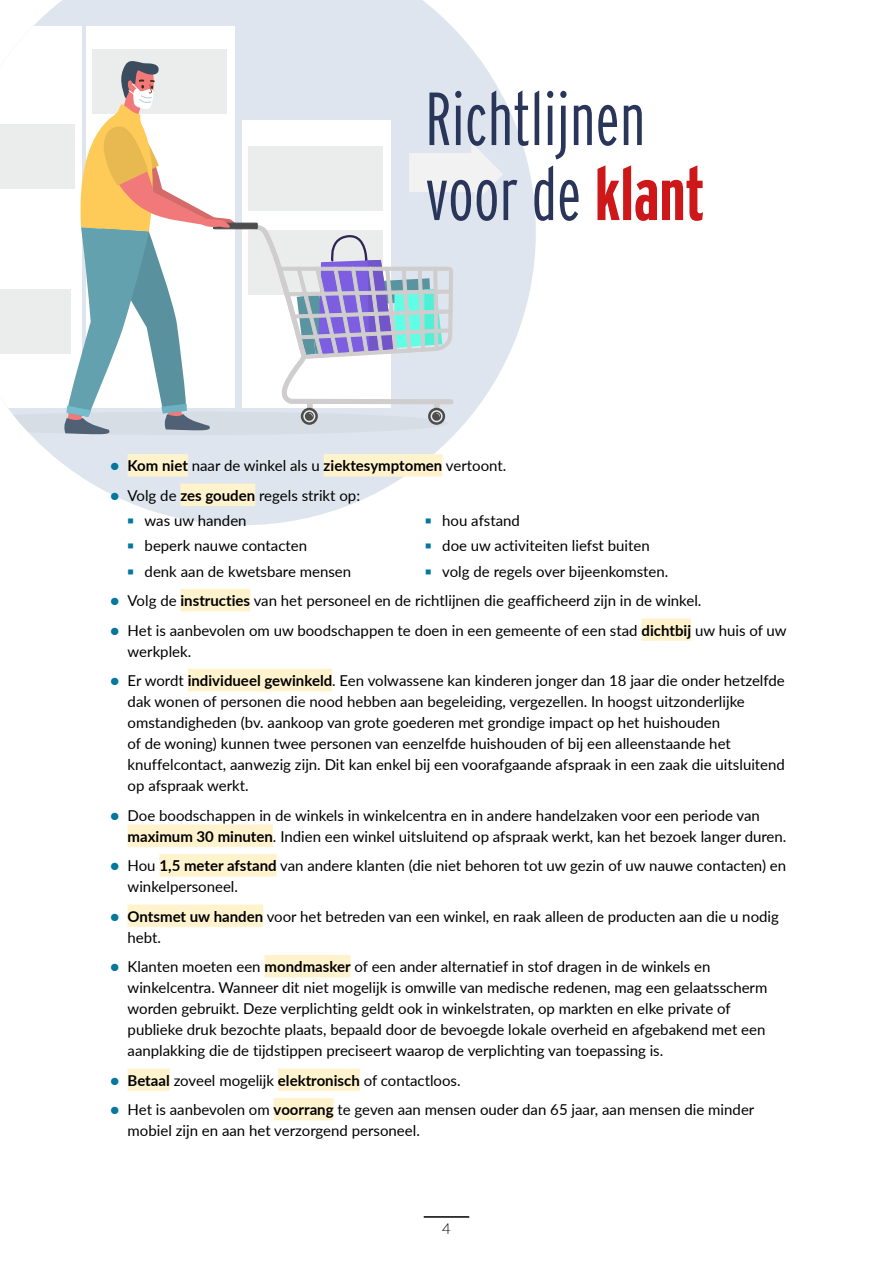
<style>
.page{position:relative;width:893px;height:1263px;background:#fff}
.page>*{position:absolute;margin:0;border:0;box-sizing:border-box;transform-origin:0 0}
.t1{font:300 75px/75px "Interstate Compressed";color:#293659}
.t2{font:15px/21px "Lato";color:#000}
.t3{font:300 15px "Lato";color:#000}
.s1{font-weight:700;color:#cd1719}
.s2{font-weight:900;color:#04779c}
.s3{font-weight:700}
</style>
<div class="page">
<svg style="left:31px;top:0;width:505px;height:525px;fill:#dee5ee"></svg>
<div style="left:0;top:26px;width:81px;height:382px;background:#fff"></div>
<div style="left:86px;top:26px;width:148px;height:382px;background:#fff"></div>
<div style="left:92px;top:49px;width:134px;height:65px;background:#eaedec"></div>
<svg style="left:0;top:57px;width:503px;height:378px"></svg>
<hr style="left:424px;top:1216px;width:45px;height:2px;background:#000">
<div style="left:128px;top:454px;width:60px;height:23px;background:#fff3ce"></div>
<div style="left:324px;top:454px;width:118px;height:23px;background:#fff3ce"></div>
<div style="left:180px;top:484px;width:75px;height:22px;background:#fff3ce"></div>
<div style="left:180px;top:589px;width:70px;height:22px;background:#fff3ce"></div>
<div style="left:641px;top:618px;width:50px;height:23px;background:#fff3ce"></div>
<div style="left:188px;top:669px;width:144px;height:22px;background:#fff3ce"></div>
<div style="left:128px;top:824px;width:145px;height:23px;background:#fff3ce"></div>
<div style="left:159px;top:854px;width:118px;height:22px;background:#fff3ce"></div>
<div style="left:128px;top:904px;width:135px;height:23px;background:#fff3ce"></div>
<div style="left:264px;top:955px;width:87px;height:22px;background:#fff3ce"></div>
<div style="left:128px;top:1068px;width:42px;height:23px;background:#fff3ce"></div>
<div style="left:278px;top:1068px;width:82px;height:23px;background:#fff3ce"></div>
<div style="left:274px;top:1098px;width:60px;height:22px;background:#fff3ce"></div>
<h1 class="t1" style="left:425px;top:81px;width:281px">Richtlijnen voor de <span class="s1">klant</span></h1>
<p class="t2" style="left:111px;top:455px;width:397px"><span class="s2">•</span> <span class="s3">Kom niet</span> naar de winkel als u <span class="s3">ziektesymptomen</span> vertoont.</p>
<p class="t2" style="left:111px;top:484px;width:251px"><span class="s2">•</span> Volg de <span class="s3">zes gouden</span> regels strikt op:</p>
<p class="t2" style="left:128px;top:509px;width:121px"><span class="s2">▪</span> was uw handen</p>
<p class="t2" style="left:425px;top:509px;width:96px"><span class="s2">▪</span> hou afstand</p>
<p class="t2" style="left:128px;top:535px;width:181px"><span class="s2">▪</span> beperk nauwe contacten</p>
<p class="t2" style="left:425px;top:535px;width:226px"><span class="s2">▪</span> doe uw activiteiten liefst buiten</p>
<p class="t2" style="left:128px;top:560px;width:225px"><span class="s2">▪</span> denk aan de kwetsbare mensen</p>
<p class="t2" style="left:425px;top:560px;width:245px"><span class="s2">▪</span> volg de regels over bijeenkomsten.</p>
<p class="t2" style="left:111px;top:589px;width:592px"><span class="s2">•</span> Volg de <span class="s3">instructies</span> van het personeel en de richtlijnen die geafficheerd zijn in de winkel.</p>
<p class="t2" style="left:128px;top:619px;width:660px;text-indent:-17px"><span class="s2">•</span> Het is aanbevolen om uw boodschappen te doen in een gemeente of een stad <span class="s3">dichtbij</span> uw huis of uw werkplek.</p>
<p class="t2" style="left:128px;top:669px;width:659px;text-indent:-17px"><span class="s2">•</span> Er wordt <span class="s3">individueel gewinkeld</span>. Een volwassene kan kinderen jonger dan 18 jaar die onder hetzelfde dak wonen of personen die nood hebben aan begeleiding, vergezellen. In hoogst uitzonderlijke omstandigheden (bv. aankoop van grote goederen met grondige impact op het huishouden<br>of de woning) kunnen twee personen van eenzelfde huishouden of bij een alleenstaande het knuffelcontact, aanwezig zijn. Dit kan enkel bij een voorafgaande afspraak in een zaak die uitsluitend op afspraak werkt.</p>
<p class="t2" style="left:128px;top:804px;width:660px;text-indent:-17px"><span class="s2">•</span> Doe boodschappen in de winkels in winkelcentra en in andere handelzaken voor een periode van <span class="s3">maximum 30 minuten</span>. Indien een winkel uitsluitend op afspraak werkt, kan het bezoek langer duren.</p>
<p class="t2" style="left:128px;top:854px;width:660px;text-indent:-17px"><span class="s2">•</span> Hou <span class="s3">1,5 meter afstand</span> van andere klanten (die niet behoren tot uw gezin of uw nauwe contacten) en winkelpersoneel.</p>
<p class="t2" style="left:128px;top:905px;width:653px;text-indent:-17px"><span class="s2">•</span> <span class="s3">Ontsmet uw handen</span> voor het betreden van een winkel, en raak alleen de producten aan die u nodig hebt.</p>
<p class="t2" style="left:128px;top:955px;width:641px;text-indent:-17px"><span class="s2">•</span> Klanten moeten een <span class="s3">mondmasker</span> of een ander alternatief in stof dragen in de winkels en winkelcentra. Wanneer dit niet mogelijk is omwille van medische redenen, mag een gelaatsscherm worden gebruikt. Deze verplichting geldt ook in winkelstraten, op markten en elke private of publieke druk bezochte plaats, bepaald door de bevoegde lokale overheid en afgebakend met een aanplakking die de tijdstippen preciseert waarop de verplichting van toepassing is.</p>
<p class="t2" style="left:111px;top:1069px;width:352px"><span class="s2">•</span> <span class="s3">Betaal</span> zoveel mogelijk <span class="s3">elektronisch</span> of contactloos.</p>
<p class="t2" style="left:128px;top:1098px;width:628px;text-indent:-17px"><span class="s2">•</span> Het is aanbevolen om <span class="s3">voorrang</span> te geven aan mensen ouder dan 65 jaar, aan mensen die minder mobiel zijn en aan het verzorgend personeel.</p>
<p class="t3" style="left:442px;top:1218px;width:10px">4</p>
</div>
